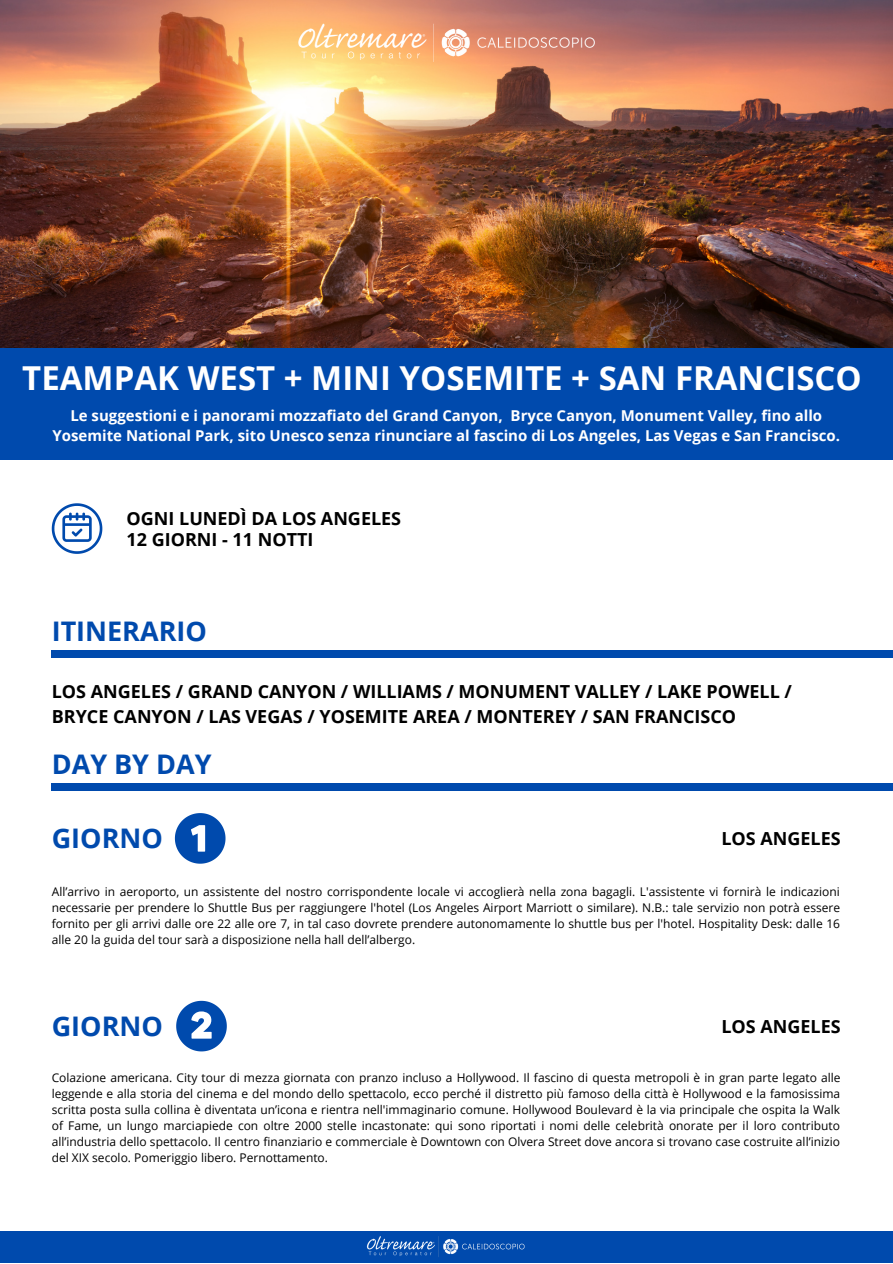
<style>
.page{position:relative;width:893px;height:1264px;background:#fff}
.page>*{position:absolute;margin:0;border:0;box-sizing:border-box;transform-origin:0 0}
.t1{font:700 33px "Open Sans";color:#fff}
.t2{font:700 27px "Open Sans";color:#004aad}
.t3{font:700 18px/24.8px "Open Sans";color:#000}
.t4{font:700 15px/20.2px "Open Sans";color:#fff;text-align:center}
.t5{font:12px/16px "Open Sans";color:#000;text-align:justify}
</style>
<div class="page">
<img style="left:0;top:0;width:892px;height:348px">
<div style="left:0;top:348px;width:892px;height:112px;background:#004aad"></div>
<div style="left:52px;top:783px;width:840px;height:8px;background:#004aad"></div>
<div style="left:52px;top:650px;width:840px;height:7px;background:#004aad"></div>
<img style="left:289px;top:19px;width:315px;height:48px">
<svg style="left:52px;top:503px;width:50px;height:51px"></svg>
<svg style="left:175px;top:813px;width:50px;height:50px"></svg>
<svg style="left:176px;top:1000px;width:51px;height:51px"></svg>
<div style="left:0;top:1230px;width:892px;height:32px;background:#004aad"></div>
<img style="left:366px;top:1236px;width:159px;height:21px">
<p class="t1" style="left:22px;top:355px;width:840px">TEAMPAK WEST + MINI YOSEMITE + SAN FRANCISCO</p>
<p class="t4" style="left:53px;top:405px;width:789px">Le suggestioni e i panorami mozzafiato del Grand Canyon, Bryce Canyon, Monument Valley, fino allo<br>Yosemite National Park, sito Unesco senza rinunciare al fascino di Los Angeles, Las Vegas e San Francisco.</p>
<p class="t3" style="left:127px;top:505px;width:276px">OGNI LUNEDÌ DA LOS ANGELES</p>
<p class="t3" style="left:127px;top:526px;width:188px">12 GIORNI - 11 NOTTI</p>
<p class="t2" style="left:52px;top:612px;width:157px">ITINERARIO</p>
<p class="t3" style="left:52px;top:678px;width:741px">LOS ANGELES / GRAND CANYON / WILLIAMS / MONUMENT VALLEY / LAKE POWELL /<br>BRYCE CANYON / LAS VEGAS / YOSEMITE AREA / MONTEREY / SAN FRANCISCO</p>
<p class="t2" style="left:52px;top:745px;width:161px">DAY BY DAY</p>
<p class="t2" style="left:52px;top:819px;width:113px">GIORNO</p>
<p class="t3" style="left:721px;top:825px;width:121px">LOS ANGELES</p>
<p class="t5" style="left:52px;top:883px;width:789px">All’arrivo in aeroporto, un assistente del nostro corrispondente locale vi accoglierà nella zona bagagli. L'assistente vi fornirà le indicazioni necessarie per prendere lo Shuttle Bus per raggiungere l'hotel (Los Angeles Airport Marriott o similare). N.B.: tale servizio non potrà essere fornito per gli arrivi dalle ore 22 alle ore 7, in tal caso dovrete prendere autonomamente lo shuttle bus per l'hotel. Hospitality Desk: dalle 16 alle 20 la guida del tour sarà a disposizione nella hall dell’albergo.</p>
<p class="t2" style="left:52px;top:1007px;width:113px">GIORNO</p>
<p class="t3" style="left:721px;top:1014px;width:121px">LOS ANGELES</p>
<p class="t5" style="left:52px;top:1069px;width:790px">Colazione americana. City tour di mezza giornata con pranzo incluso a Hollywood. Il fascino di questa metropoli è in gran parte legato alle leggende e alla storia del cinema e del mondo dello spettacolo, ecco perché il distretto più famoso della città è Hollywood e la famosissima scritta posta sulla collina è diventata un’icona e rientra nell'immaginario comune. Hollywood Boulevard è la via principale che ospita la Walk of Fame, un lungo marciapiede con oltre 2000 stelle incastonate: qui sono riportati i nomi delle celebrità onorate per il loro contributo all’industria dello spettacolo. Il centro finanziario e commerciale è Downtown con Olvera Street dove ancora si trovano case costruite all’inizio del XIX secolo. Pomeriggio libero. Pernottamento.</p>
</div>
